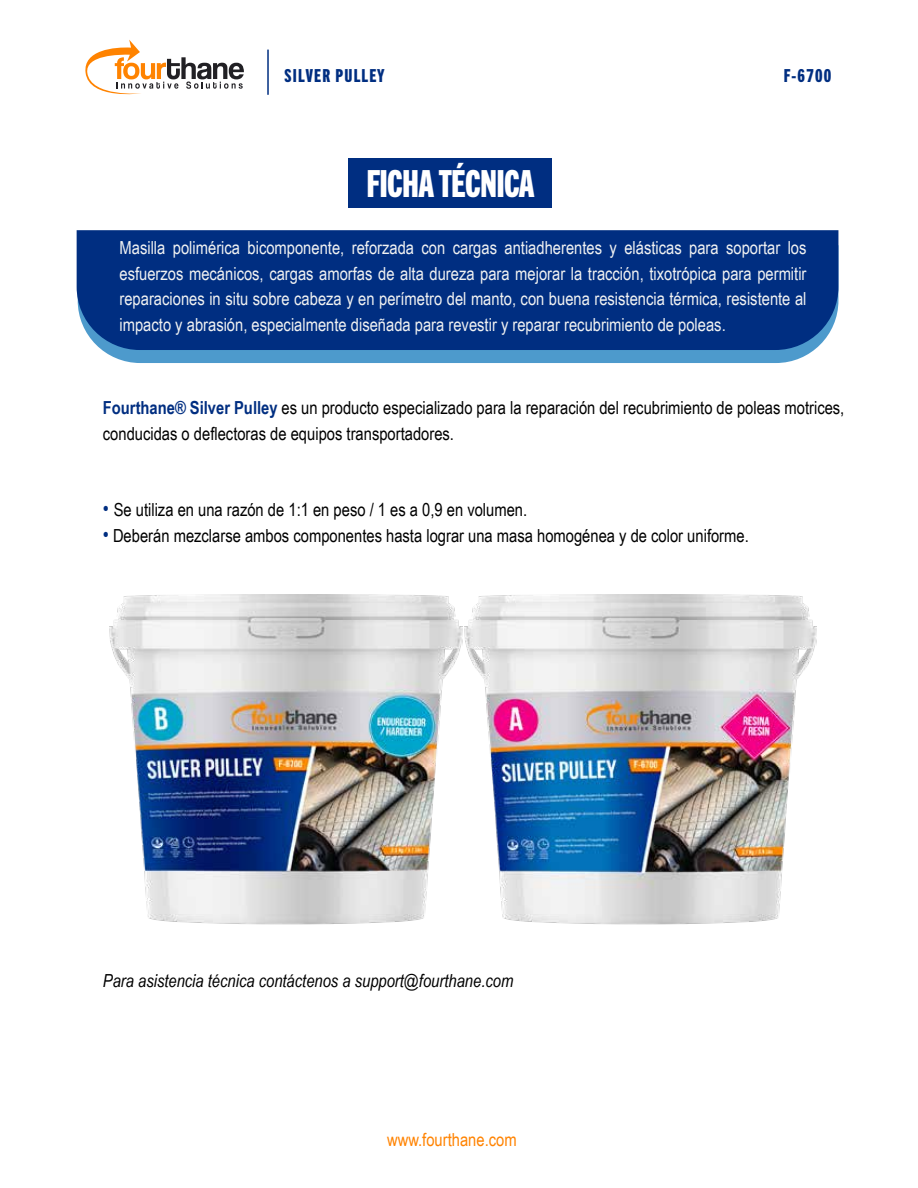
<style>
.page{position:relative;width:918px;height:1188px;background:#fff}
.page>*{position:absolute;margin:0;border:0;box-sizing:border-box;transform-origin:0 0}
.t1{font:37.5px "Trade Gothic Next LT Pro Hv Cm";letter-spacing:-.02em;color:#fff}
.t2{font:18px/25.5px "Arial Narrow";color:#f1f2f2;text-align:justify}
.t3{font:18px/25.5px "Arial Narrow";color:#000}
.t4{font:italic 18px "Arial Narrow";color:#000}
.t5{font:18px "Trade Gothic Next LT Pro Hv Cm";letter-spacing:.065em;color:#002e81}
.t6{font:18px "Arial Narrow";color:#ff8300}
.s1{font-weight:700;color:#002e81}
.s2{font-size:21px;color:#002e81}
</style>
<div class="page">
<div style="left:348px;top:158px;width:204px;height:50px;background:#002e81"></div>
<div style="left:102px;top:350px;width:712px;height:13px;background:#4d9acc"></div>
<div style="left:77px;top:230px;width:761px;height:120px;background:#002e81"></div>
<img style="left:110px;top:594px;width:352px;height:331px">
<img style="left:464px;top:594px;width:352px;height:331px">
<hr style="left:267px;top:50px;width:2px;height:45px;background:#002e81">
<svg style="left:85px;top:40px;width:159px;height:55px"></svg>
<p class="t5" style="left:285px;top:63px;width:101px">SILVER PULLEY</p>
<p class="t5" style="left:784px;top:63px;width:49px">F-6700</p>
<h1 class="t1" style="left:367px;top:158px;width:169px">FICHA TÉCNICA</h1>
<p class="t2" style="left:120px;top:235px;width:689px">Masilla polimérica bicomponente, reforzada con cargas antiadherentes y elásticas para soportar los esfuerzos mecánicos, cargas amorfas de alta dureza para mejorar la tracción, tixotrópica para permitir reparaciones in situ sobre cabeza y en perímetro del manto, con buena resistencia térmica, resistente al impacto y abrasión, especialmente diseñada para revestir y reparar recubrimiento de poleas.</p>
<p class="t3" style="left:103px;top:394px;width:743px"><span class="s1">Fourthane® Silver Pulley</span> es un producto especializado para la reparación del recubrimiento de poleas motrices, conducidas o deflectoras de equipos transportadores.</p>
<p class="t3" style="left:103px;top:496px;width:426px"><span class="s2">•</span> Se utiliza en una razón de 1:1 en peso / 1 es a 0,9 en volumen.</p>
<p class="t3" style="left:103px;top:522px;width:647px"><span class="s2">•</span> Deberán mezclarse ambos componentes hasta lograr una masa homogénea y de color uniforme.</p>
<p class="t4" style="left:103px;top:968px;width:412px">Para asistencia técnica contáctenos a support@fourthane.com</p>
<p class="t6" style="left:387px;top:1127px;width:131px">www.fourthane.com</p>
</div>
